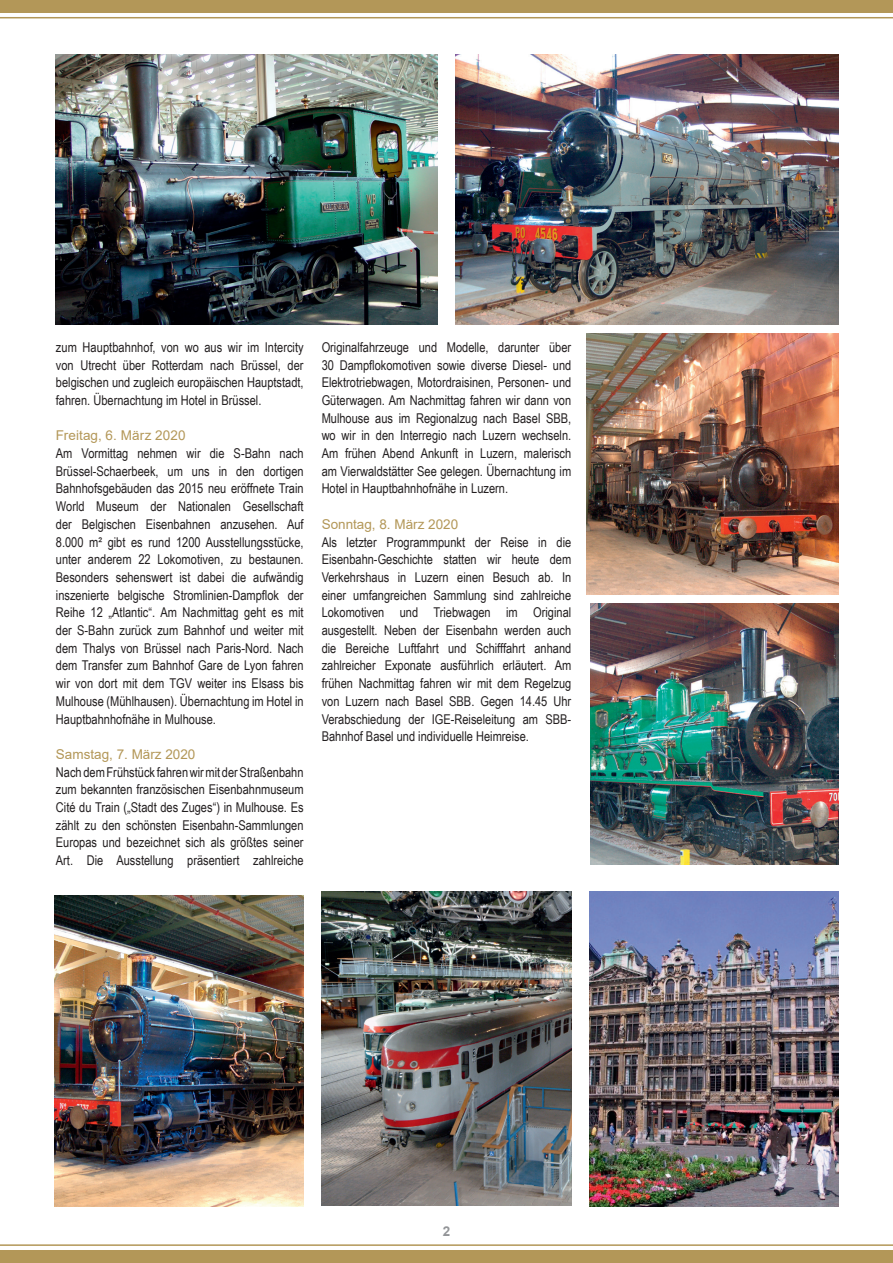
<style>
.page{position:relative;width:893px;height:1263px;background:#fff}
.page>*{position:absolute;margin:0;border:0;box-sizing:border-box;transform-origin:0 0}
.t1{font:13.5px/17.7px "Arial Narrow";color:#231f20;text-align:justify}
.t2{font:13.5px "Arial";color:#b39758}
.t3{font:700 13.5px "Arial";color:#939598}
</style>
<div class="page">
<div style="left:0;top:0;width:893px;height:13px;background:#b39758"></div>
<hr style="left:0;top:17px;width:893px;height:1px;background:#b39758">
<hr style="left:0;top:1244px;width:893px;height:2px;background:#b39758">
<div style="left:0;top:1250px;width:893px;height:13px;background:#b39758"></div>
<img style="left:586px;top:333px;width:253px;height:261px">
<img style="left:56px;top:54px;width:381px;height:270px">
<img style="left:590px;top:604px;width:249px;height:260px">
<img style="left:54px;top:895px;width:250px;height:311px">
<img style="left:590px;top:892px;width:248px;height:314px">
<img style="left:455px;top:54px;width:383px;height:270px">
<img style="left:322px;top:892px;width:249px;height:313px">
<p class="t1" style="left:56px;top:338px;width:249px">zum Hauptbahnhof, von wo aus wir im Intercity von Utrecht über Rotterdam nach Brüssel, der belgischen und zugleich europäischen Hauptstadt, fahren. Übernachtung im Hotel in Brüssel.</p>
<p class="t2" style="left:56px;top:426px;width:131px">Freitag, 6. März 2020</p>
<p class="t1" style="left:56px;top:444px;width:249px">Am Vormittag nehmen wir die S-Bahn nach Brüssel-Schaerbeek, um uns in den dortigen Bahnhofsgebäuden das 2015 neu eröffnete Train World Museum der Nationalen Gesellschaft der Belgischen Eisenbahnen anzusehen. Auf 8.000 m² gibt es rund 1200 Ausstellungsstücke, unter anderem 22 Lokomotiven, zu bestaunen.<br>Besonders sehenswert ist dabei die aufwändig inszenierte belgische Stromlinien-Dampflok der Reihe 12 „Atlantic“. Am Nachmittag geht es mit der S-Bahn zurück zum Bahnhof und weiter mit dem Thalys von Brüssel nach Paris-Nord. Nach dem Transfer zum Bahnhof Gare de Lyon fahren wir von dort mit dem TGV weiter ins Elsass bis Mulhouse (Mühlhausen). Übernachtung im Hotel in Hauptbahnhofnähe in Mulhouse.</p>
<p class="t2" style="left:56px;top:745px;width:141px">Samstag, 7. März 2020</p>
<p class="t1" style="left:56px;top:762px;width:249px">Nach dem Frühstück fahren wir mit der Straßenbahn zum bekannten französischen Eisenbahnmuseum Cité du Train („Stadt des Zuges“) in Mulhouse. Es zählt zu den schönsten Eisenbahn-Sammlungen Europas und bezeichnet sich als größtes seiner Art. Die Ausstellung präsentiert zahlreiche</p>
<p class="t1" style="left:322px;top:338px;width:251px">Originalfahrzeuge und Modelle, darunter über 30 Dampflokomotiven sowie diverse Diesel- und Elektrotriebwagen, Motordraisinen, Personen- und Güterwagen. Am Nachmittag fahren wir dann von Mulhouse aus im Regionalzug nach Basel SBB, wo wir in den Interregio nach Luzern wechseln.<br>Am frühen Abend Ankunft in Luzern, malerisch am Vierwaldstätter See gelegen. Übernachtung im Hotel in Hauptbahnhofnähe in Luzern.</p>
<p class="t2" style="left:322px;top:515px;width:138px">Sonntag, 8. März 2020</p>
<p class="t1" style="left:322px;top:532px;width:251px">Als letzter Programmpunkt der Reise in die Eisenbahn-Geschichte statten wir heute dem Verkehrshaus in Luzern einen Besuch ab. In einer umfangreichen Sammlung sind zahlreiche Lokomotiven und Triebwagen im Original ausgestellt. Neben der Eisenbahn werden auch die Bereiche Luftfahrt und Schifffahrt anhand zahlreicher Exponate ausführlich erläutert. Am frühen Nachmittag fahren wir mit dem Regelzug von Luzern nach Basel SBB. Gegen 14.45 Uhr Verabschiedung der IGE-Reiseleitung am SBB-Bahnhof Basel und individuelle Heimreise.</p>
<p class="t3" style="left:443px;top:1222px;width:9px">2</p>
</div>
